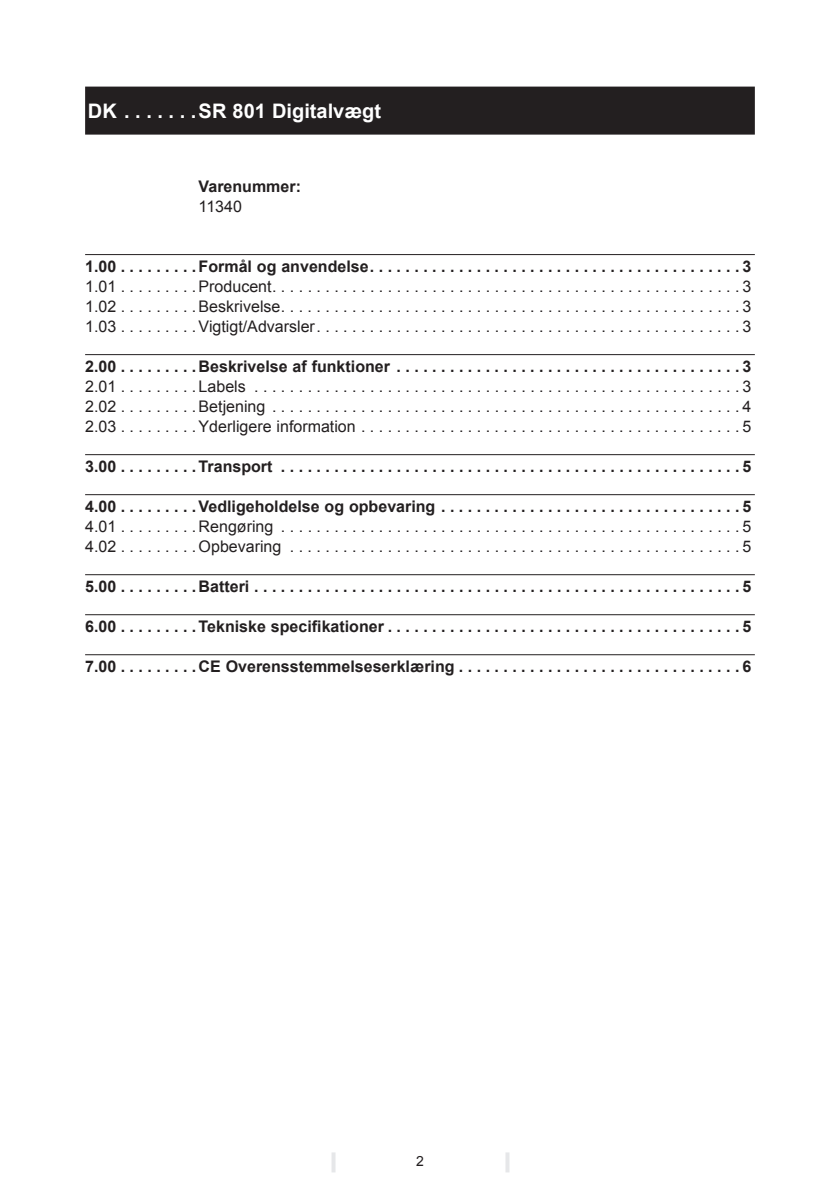
<style>
.page{position:relative;width:840px;height:1191px;background:#fff}
.page>*{position:absolute;margin:0;border:0;box-sizing:border-box;transform-origin:0 0}
.t1{font:700 20px "Arial";color:#fff}
.t2{font:16px/20px "Arial";color:#231f20;text-align:justify}
.t3{font:700 16px "Arial";color:#231f20}
.t4{font:14px "Arial";color:#231f20}
</style>
<div class="page">
<svg style="left:331px;top:1152px;width:4px;height:20px"></svg>
<hr style="left:505px;top:1152px;width:4px;height:20px;background:#e6e7e9">
<div style="left:85px;top:87px;width:669px;height:48px;background:#231f20"></div>
<hr style="left:85px;top:254px;width:669px;height:1px;background:#231f20">
<hr style="left:85px;top:354px;width:669px;height:1px;background:#231f20">
<hr style="left:85px;top:454px;width:669px;height:1px;background:#231f20">
<hr style="left:85px;top:494px;width:669px;height:1px;background:#231f20">
<hr style="left:85px;top:574px;width:669px;height:1px;background:#231f20">
<hr style="left:85px;top:614px;width:669px;height:1px;background:#231f20">
<hr style="left:85px;top:654px;width:669px;height:1px;background:#231f20">
<p class="t1" style="left:88px;top:97px;width:294px">DK . . . . . . .SR 801 Digitalvægt</p>
<p class="t3" style="left:198px;top:176px;width:104px">Varenummer:</p>
<p class="t2" style="left:198px;top:197px;width:45px">11340</p>
<p class="t3" style="left:85px;top:256px;width:667px">1.00 . . . . . . . . .Formål og anvendelse . . . . . . . . . . . . . . . . . . . . . . . . . . . . . . . . . . . . . . . . . . 3</p>
<p class="t2" style="left:85px;top:277px;width:667px">1.01 . . . . . . . . .Producent . . . . . . . . . . . . . . . . . . . . . . . . . . . . . . . . . . . . . . . . . . . . . . . . . . . . . 3<br>1.02 . . . . . . . . .Beskrivelse . . . . . . . . . . . . . . . . . . . . . . . . . . . . . . . . . . . . . . . . . . . . . . . . . . . . 3<br>1.03 . . . . . . . . .Vigtigt/Advarsler . . . . . . . . . . . . . . . . . . . . . . . . . . . . . . . . . . . . . . . . . . . . . . . . 3</p>
<p class="t3" style="left:85px;top:356px;width:667px">2.00 . . . . . . . . .Beskrivelse af funktioner . . . . . . . . . . . . . . . . . . . . . . . . . . . . . . . . . . . . . . . 3</p>
<p class="t2" style="left:85px;top:377px;width:667px">2.01 . . . . . . . . .Labels . . . . . . . . . . . . . . . . . . . . . . . . . . . . . . . . . . . . . . . . . . . . . . . . . . . . . . . 3<br>2.02 . . . . . . . . .Betjening . . . . . . . . . . . . . . . . . . . . . . . . . . . . . . . . . . . . . . . . . . . . . . . . . . . . . 4<br>2.03 . . . . . . . . .Yderligere information . . . . . . . . . . . . . . . . . . . . . . . . . . . . . . . . . . . . . . . . . . . 5</p>
<p class="t3" style="left:85px;top:456px;width:667px">3.00 . . . . . . . . .Transport . . . . . . . . . . . . . . . . . . . . . . . . . . . . . . . . . . . . . . . . . . . . . . . . . . . . 5</p>
<p class="t3" style="left:85px;top:496px;width:667px">4.00 . . . . . . . . .Vedligeholdelse og opbevaring . . . . . . . . . . . . . . . . . . . . . . . . . . . . . . . . . . 5</p>
<p class="t2" style="left:85px;top:517px;width:667px">4.01 . . . . . . . . .Rengøring . . . . . . . . . . . . . . . . . . . . . . . . . . . . . . . . . . . . . . . . . . . . . . . . . . . . 5<br>4.02 . . . . . . . . .Opbevaring . . . . . . . . . . . . . . . . . . . . . . . . . . . . . . . . . . . . . . . . . . . . . . . . . . . 5</p>
<p class="t3" style="left:85px;top:576px;width:667px">5.00 . . . . . . . . .Batteri . . . . . . . . . . . . . . . . . . . . . . . . . . . . . . . . . . . . . . . . . . . . . . . . . . . . . . . 5</p>
<p class="t3" style="left:85px;top:616px;width:667px">6.00 . . . . . . . . .Tekniske specifikationer . . . . . . . . . . . . . . . . . . . . . . . . . . . . . . . . . . . . . . . . 5</p>
<p class="t3" style="left:85px;top:656px;width:667px">7.00 . . . . . . . . .CE Overensstemmelseserklæring . . . . . . . . . . . . . . . . . . . . . . . . . . . . . . . . 6</p>
<p class="t4" style="left:416px;top:1152px;width:9px">2</p>
</div>
